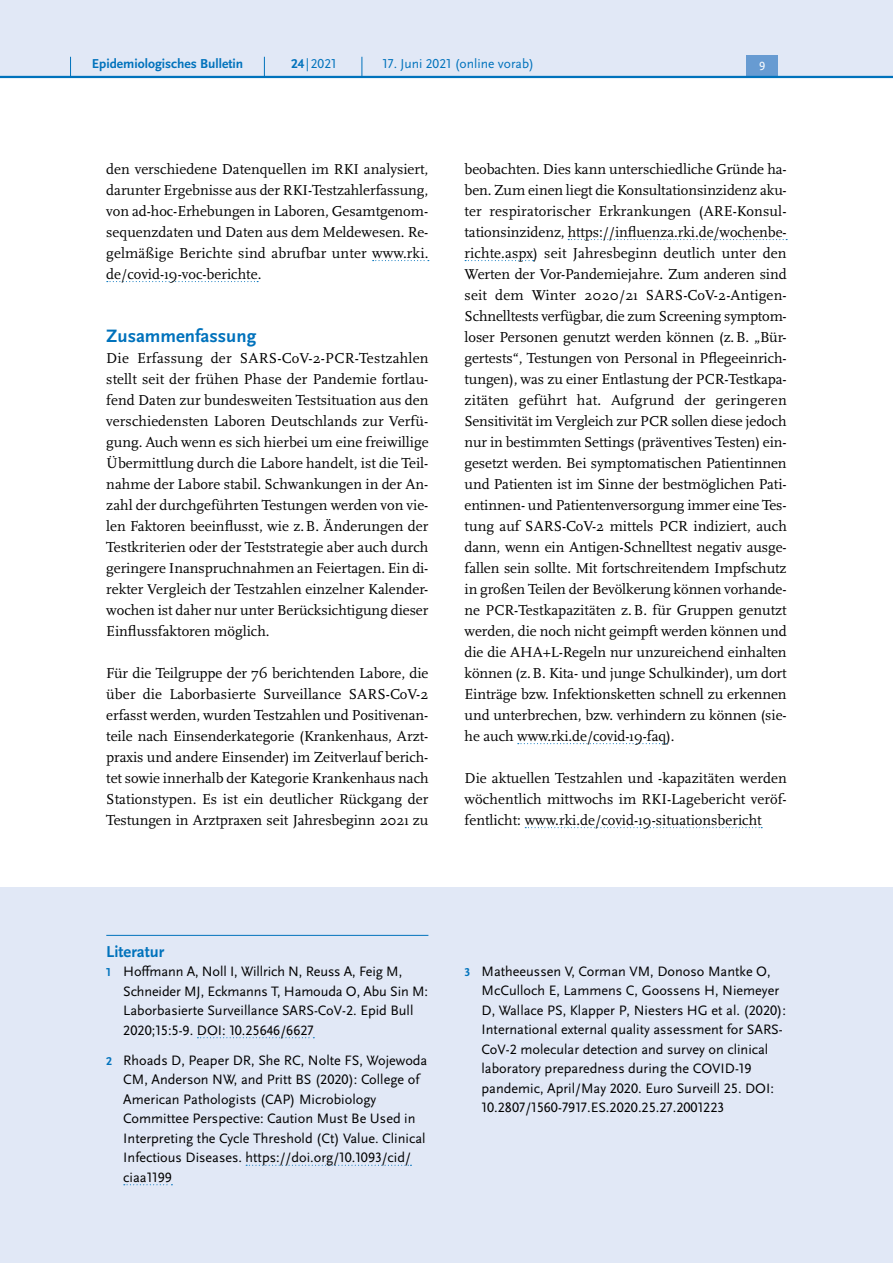
<style>
.page{position:relative;width:893px;height:1263px;background:#fff}
.page>*{position:absolute;margin:0;border:0;box-sizing:border-box;transform-origin:0 0}
.t1{font:700 18.75px "Scala Sans Pro";color:#0072bc}
.H4_-_Anhang_allerers{font:700 16.5px "Scala Sans Pro";color:#0072bc}
.P_-_Fließtext{font:15px/21px "Scala Pro";color:#000;text-align:justify}
.t2{font:14.25px/19.5px "Scala Sans Pro";color:#000}
.t3{font:13.5px "Scala Sans Pro";color:#0072bc}
.t4{font:700 13.5px "Scala Sans Pro";color:#0072bc}
.t5{font:12.45px "Scala Sans Pro";color:#fff}
.s1{font-weight:700}
.s2{font-weight:700;font-size:12px;color:#0072bc}
</style>
<div class="page">
<svg style="left:373px;top:260px;width:56px;height:1px"></svg>
<svg style="left:107px;top:281px;width:151px;height:1px"></svg>
<svg style="left:568px;top:239px;width:219px;height:1px"></svg>
<svg style="left:465px;top:260px;width:69px;height:1px"></svg>
<svg style="left:518px;top:743px;width:149px;height:1px"></svg>
<svg style="left:525px;top:827px;width:237px;height:1px"></svg>
<div style="left:0;top:888px;width:893px;height:375px;background:#e1e8f6"></div>
<hr style="left:106px;top:935px;width:322px;height:1px;background:#0072bc">
<svg style="left:197px;top:1037px;width:117px;height:1px"></svg>
<svg style="left:246px;top:1165px;width:165px;height:1px"></svg>
<svg style="left:124px;top:1184px;width:48px;height:1px"></svg>
<div style="left:0;top:0;width:893px;height:77px;background:#e1e8f6"></div>
<div style="left:746px;top:55px;width:32px;height:21px;background:#679bd2"></div>
<hr style="left:0;top:76px;width:893px;height:2px;background:#0072bc">
<svg style="left:70px;top:57px;width:1px;height:19px"></svg>
<svg style="left:264px;top:57px;width:1px;height:19px"></svg>
<svg style="left:362px;top:57px;width:1px;height:19px"></svg>
<p class="t4" style="left:92px;top:55px;width:153px">Epidemiologisches Bulletin</p>
<p class="t3" style="left:291px;top:55px;width:47px"><span class="s1">24</span> |2021</p>
<p class="t3" style="left:383px;top:55px;width:153px">17. Juni 2021 (online vorab)</p>
<p class="t5" style="left:759px;top:59px;width:8px">9</p>
<p class="P_-_Fließtext" style="left:106px;top:158px;width:324px">den verschiedene Datenquellen im RKI analysiert, darunter Ergebnisse aus der RKI-Testzahlerfassung, von ad-hoc-Erhebungen in Laboren, Gesamtgenom&shy;sequenzdaten und Daten aus dem Meldewesen. Re&shy;gelmäßige Berichte sind abrufbar unter www.rki. de/covid-19-voc-berichte.</p>
<h3 class="t1" style="left:106px;top:324px;width:151px">Zusammenfassung</h3>
<p class="P_-_Fließtext" style="left:106px;top:347px;width:324px">Die Erfassung der SARS-CoV-2-PCR-Testzahlen stellt seit der frühen Phase der Pandemie fortlau&shy;fend Daten zur bundesweiten Testsituation aus den verschiedensten Laboren Deutschlands zur Verfü&shy;gung. Auch wenn es sich hierbei um eine freiwillige Übermittlung durch die Labore handelt, ist die Teil&shy;nahme der Labore stabil. Schwankungen in der An&shy;zahl der durchgeführten Testungen werden von vie&shy;len Faktoren beeinflusst, wie z.B. Änderungen der Testkriterien oder der Teststrategie aber auch durch geringere Inanspruchnahmen an Feiertagen. Ein di&shy;rekter Vergleich der Testzahlen einzelner Kalender&shy;wochen ist daher nur unter Berücksichtigung dieser Einflussfaktoren möglich.</p>
<p class="P_-_Fließtext" style="left:106px;top:662px;width:324px">Für die Teilgruppe der 76 berichtenden Labore, die über die Laborbasierte Surveillance SARS-CoV-2 erfasst werden, wurden Testzahlen und Positivenan&shy;teile nach Einsenderkategorie (Krankenhaus, Arzt&shy;praxis und andere Einsender) im Zeitverlauf berich&shy;tet sowie innerhalb der Kategorie Krankenhaus nach Stationstypen. Es ist ein deutlicher Rückgang der Testungen in Arztpraxen seit Jahresbeginn 2021 zu</p>
<p class="P_-_Fließtext" style="left:465px;top:158px;width:324px">beobachten. Dies kann unterschiedliche Gründe ha&shy;ben. Zum einen liegt die Konsultationsinzidenz aku&shy;ter respiratorischer Erkrankungen (ARE-Konsul&shy;tationsinzidenz, https://influenza.rki.de/wochenbe&shy;richte.aspx) seit Jahresbeginn deutlich unter den Werten der Vor-Pandemiejahre. Zum anderen sind seit dem Winter 2020/21 SARS-CoV-2-Antigen-Schnelltests verfügbar, die zum Screening symptom&shy;loser Personen genutzt werden können (z.B. „Bür&shy;gertests“, Testungen von Personal in Pflegeeinrich&shy;tungen), was zu einer Entlastung der PCR-Testkapa&shy;zitäten geführt hat. Aufgrund der geringeren Sensitivität im Vergleich zur PCR sollen diese jedoch nur in bestimmten Settings (präventives Testen) ein&shy;gesetzt werden. Bei symptomatischen Patientinnen und Patienten ist im Sinne der bestmöglichen Pati&shy;entinnen- und Patientenversorgung immer eine Tes&shy;tung auf SARS-CoV-2 mittels PCR indiziert, auch dann, wenn ein Antigen-Schnelltest negativ ausge&shy;fallen sein sollte. Mit fortschreitendem Impfschutz in großen Teilen der Bevölkerung können vorhande&shy;ne PCR-Testkapazitäten z.B. für Gruppen genutzt werden, die noch nicht geimpft werden können und die die AHA+L-Regeln nur unzureichend einhalten können (z.B. Kita- und junge Schulkinder), um dort Einträge bzw. Infektionsketten schnell zu erkennen und unterbrechen, bzw. verhindern zu können (sie&shy;he auch www.rki.de/covid-19-faq).</p>
<p class="P_-_Fließtext" style="left:465px;top:767px;width:324px">Die aktuellen Testzahlen und -kapazitäten werden wöchentlich mittwochs im RKI-Lagebericht veröf&shy;fentlicht: www.rki.de/covid-19-situationsbericht</p>
<h4 class="H4_-_Anhang_allerers" style="left:106px;top:942px;width:60px">Literatur</h4>
<p class="t2" style="left:123px;top:962px;width:306px;text-indent:-17px"><span class="s2">1</span> Hoffmann A, Noll I, Willrich N, Reuss A, Feig M, Schneider MJ, Eckmanns T, Hamouda O, Abu Sin M:<br>Laborbasierte Surveillance SARS-CoV-2. Epid Bull 2020;15:5-9. DOI: 10.25646/6627</p>
<p class="t2" style="left:123px;top:1050px;width:306px;text-indent:-17px"><span class="s2">2</span> Rhoads D, Peaper DR, She RC, Nolte FS, Wojewoda CM, Anderson NW, and Pritt BS (2020): College of American Pathologists (CAP) Microbiology Committee Perspective: Caution Must Be Used in Interpreting the Cycle Threshold (Ct) Value. Clinical Infectious Diseases. https://doi.org/10.1093/cid/ ciaa1199</p>
<p class="t2" style="left:482px;top:961px;width:306px;text-indent:-17px"><span class="s2">3</span> Matheeussen V, Corman VM, Donoso Mantke O, McCulloch E, Lammens C, Goossens H, Niemeyer D, Wallace PS, Klapper P, Niesters HG et al. (2020):<br>International external quality assessment for SARS-CoV-2 molecular detection and survey on clinical laboratory preparedness during the COVID-19 pandemic, April/May 2020. Euro Surveill 25. DOI:<br>10.2807/1560-7917.ES.2020.25.27.2001223</p>
</div>
